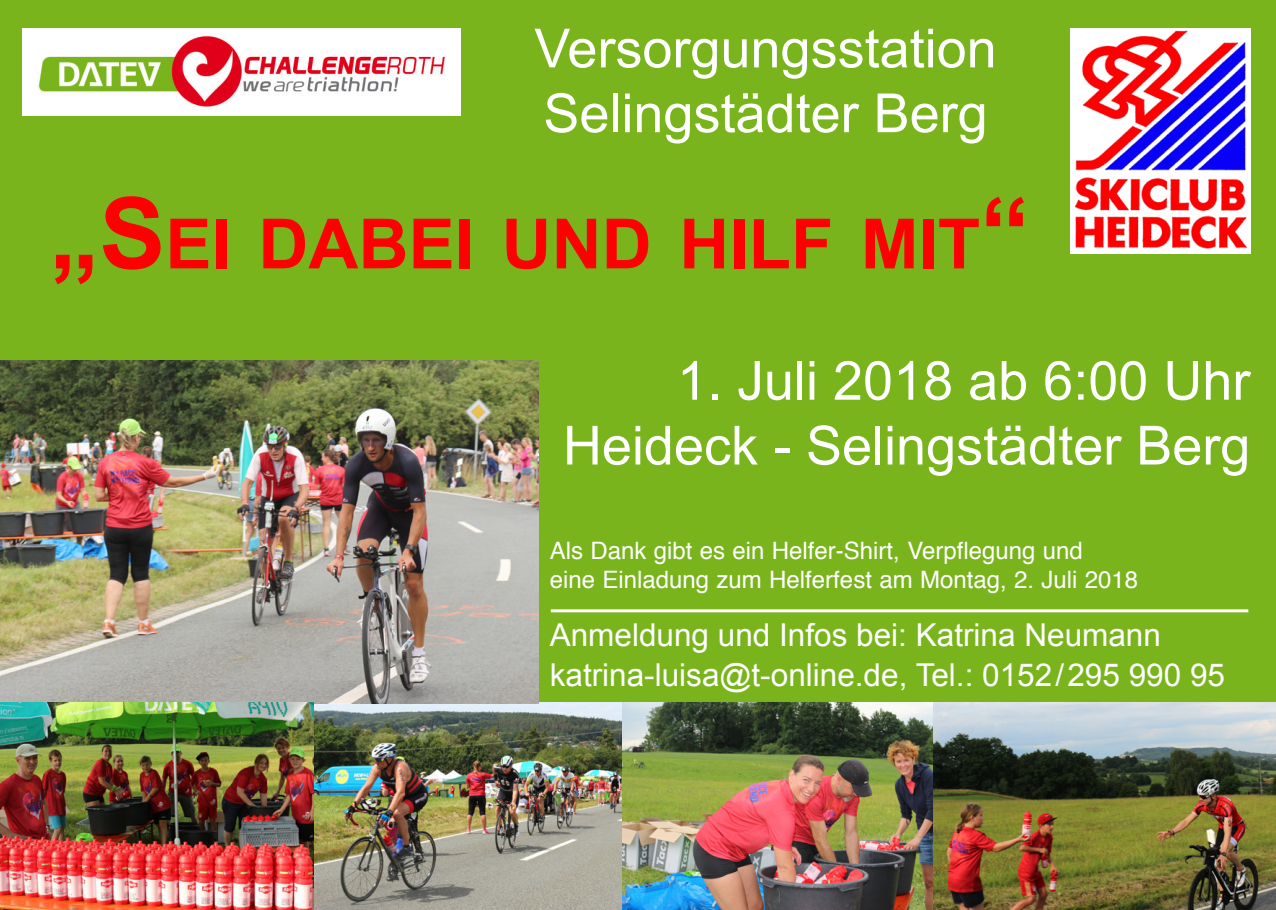
<style>
.page{position:relative;width:1276px;height:910px;background:#79b41c}
.page>*{position:absolute;margin:0;border:0;box-sizing:border-box;transform-origin:0 0}
.t1{font:700 69.3px "Arial";color:#fe0002}
.t2{font:54px "Arial";color:#fff}
.t3{font:31.5px "Arial";color:#fff}
.t4{font:24px "Helvetica";color:#fff}
.s1{font-size:99px}
</style>
<div class="page">
<img style="left:22px;top:28px;width:438px;height:87px">
<img style="left:1071px;top:28px;width:179px;height:225px">
<img style="left:0;top:702px;width:624px;height:208px">
<img style="left:622px;top:703px;width:654px;height:207px">
<hr style="left:551px;top:609px;width:697px;height:3px;background:#fff">
<img style="left:0;top:360px;width:539px;height:343px">
<p class="t2" style="left:534px;top:13px;width:464px">Versorgungsstation</p>
<p class="t2" style="left:543px;top:78px;width:446px">Selingstädter Berg</p>
<p class="t1" style="left:50px;top:198px;width:981px"><span class="s1">„S</span>EI DABEI UND HILF MIT<span class="s1">“</span></p>
<p class="t2" style="left:677px;top:345px;width:575px">1. Juli 2018 ab 6:00 Uhr</p>
<p class="t2" style="left:563px;top:410px;width:689px">Heideck - Selingstädter Berg</p>
<p class="t4" style="left:550px;top:532px;width:534px">Als Dank gibt es ein Helfer-Shirt, Verpflegung und</p>
<p class="t4" style="left:550px;top:561px;width:590px">eine Einladung zum Helferfest am Montag, 2. Juli 2018</p>
<p class="t3" style="left:550px;top:614px;width:613px">Anmeldung und Infos bei: Katrina Neumann</p>
<p class="t3" style="left:550px;top:654px;width:677px">katrina-luisa@t-online.de, Tel.: 0152/295 990 95</p>
</div>
